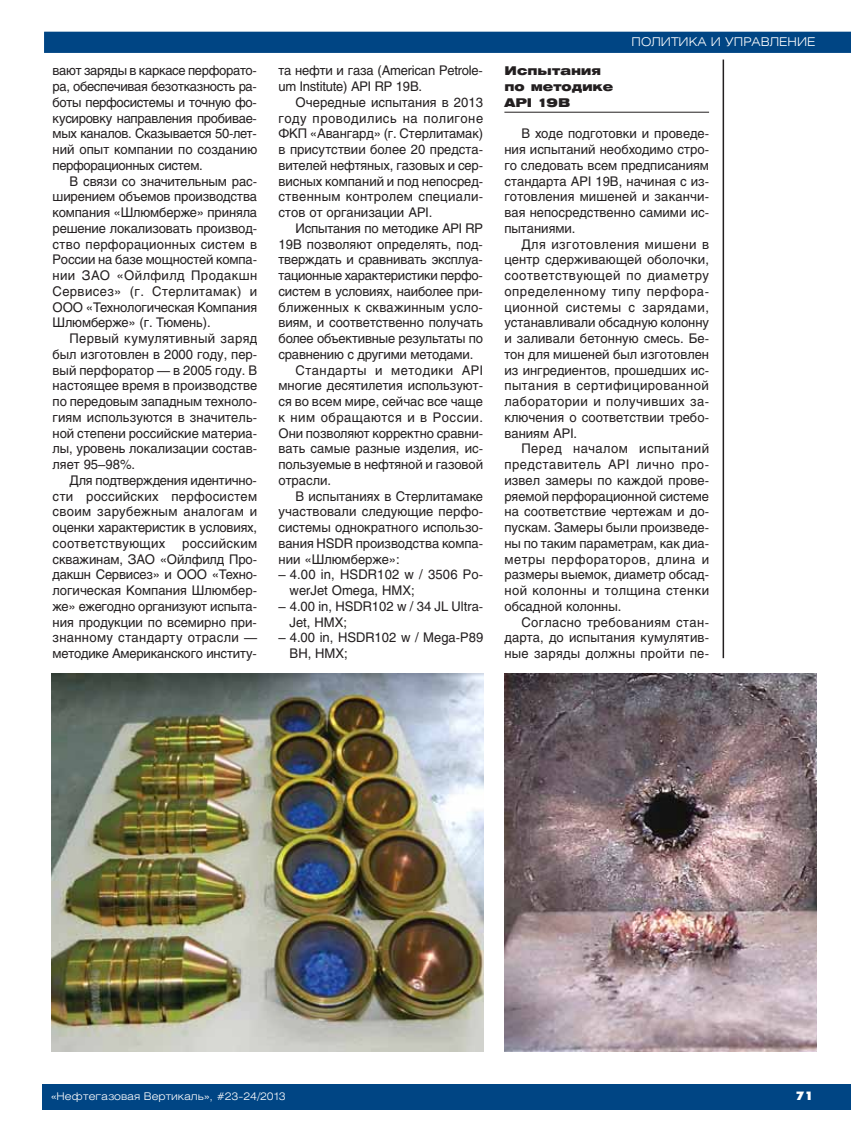
<style>
.page{position:relative;width:851px;height:1127px;background:#fff}
.page>*{position:absolute;margin:0;border:0;box-sizing:border-box;transform-origin:0 0}
.t1{font:13.2px/15.8px "Helios";color:#231f20;text-align:justify}
.t2{font:13.2px "Helios";letter-spacing:-.02em;color:#231f20}
.t3{font:13.2px "Helios";letter-spacing:.035em;color:#231f20}
.t4{font:13.2px "Helios";letter-spacing:.04em;color:#231f20}
.t5{font:900 12px/15.8px "Helios Ext";letter-spacing:.005em;color:#231f20}
.t6{font:300 12px "Helios Ext";color:#fff}
.t7{font:12px "Futura Futuris XC";color:#fff}
.t8{font:300 10.5px "Helios Ext";color:#fff}
</style>
<div class="page">
<div style="left:43px;top:1084px;width:807px;height:26px;background:#004584"></div>
<hr style="left:504px;top:112px;width:205px;height:1px;background:#231f20">
<svg style="left:44px;top:31px;width:806px;height:22px;background:#084b88"></svg>
<hr style="left:722px;top:60px;width:2px;height:598px;background:#231f20">
<img style="left:51px;top:674px;width:432px;height:378px">
<img style="left:505px;top:674px;width:311px;height:378px">
<p class="t1" style="left:53px;top:64px;width:206px">вают заряды в каркасе перфорато&shy;ра, обеспечивая безотказность ра&shy;боты перфосистемы и точную фо&shy;кусировку направления пробивае&shy;мых каналов. Сказывается 50-лет&shy;ний опыт компании по созданию перфорационных систем.</p>
<p class="t1" style="left:53px;top:174px;width:206px;text-indent:17px">В связи со значительным рас&shy;ширением объемов производства компания «Шлюмберже» приняла решение локализовать производ&shy;ство перфорационных систем в России на базе мощностей компа&shy;нии ЗАО «Ойлфилд Продакшн Сервисез» (г. Стерлитамак) и ООО «Технологическая Компания Шлюмберже» (г. Тюмень).</p>
<p class="t1" style="left:53px;top:332px;width:206px;text-indent:17px">Первый кумулятивный заряд был изготовлен в 2000 году, пер&shy;вый перфоратор — в 2005 году. В настоящее время в производстве по передовым западным техноло&shy;гиям используются в значитель&shy;ной степени российские материа&shy;лы, уровень локализации состав&shy;ляет 95–98%.</p>
<p class="t1" style="left:53px;top:474px;width:206px;text-indent:17px">Для подтверждения идентично&shy;сти российских перфосистем своим зарубежным аналогам и оценки характеристик в условиях, соответствующих</p>
<p class="t1" style="left:53px;top:537px;width:206px;text-indent:129px">российским скважинам, ЗАО «Ойлфилд Про&shy;дакшн Сервисез» и ООО «Техно&shy;логическая Компания Шлюмбер&shy;же» ежегодно организуют испыта&shy;ния продукции по всемирно при&shy;знанному стандарту отрасли — методике Американского институ-</p>
<p class="t1" style="left:278px;top:64px;width:206px">та нефти и газа (American Petrole&shy;um Institute) API RP 19B.</p>
<p class="t1" style="left:278px;top:96px;width:206px;text-indent:17px">Очередные испытания в 2013 году проводились на полигоне ФКП «Авангард» (г. Стерлитамак) в присутствии более 20 предста&shy;вителей нефтяных, газовых и сер&shy;висных компаний и под непосред&shy;ственным контролем специали&shy;стов от организации API.</p>
<p class="t1" style="left:295px;top:222px;width:189px">Испытания по методике API RP</p>
<p class="t1" style="left:278px;top:237px;width:206px">19B позволяют определять, под-</p>
<p class="t1" style="left:278px;top:253px;width:206px">тверждать и сравнивать эксплуа-</p>
<p class="t2" style="left:278px;top:270px;width:206px">тационные характеристики перфо-</p>
<p class="t1" style="left:278px;top:285px;width:206px">систем в условиях, наиболее при-</p>
<p class="t1" style="left:278px;top:300px;width:206px">ближенных к скважинным усло-</p>
<p class="t1" style="left:278px;top:316px;width:206px">виям, и соответственно получать</p>
<p class="t1" style="left:278px;top:332px;width:206px">более объективные результаты по</p>
<p class="t1" style="left:278px;top:348px;width:196px">сравнению с другими методами.</p>
<p class="t4" style="left:295px;top:365px;width:189px">Стандарты и методики API</p>
<p class="t1" style="left:278px;top:379px;width:206px">многие десятилетия используют-</p>
<p class="t1" style="left:278px;top:395px;width:206px">ся во всем мире, сейчас все чаще</p>
<p class="t3" style="left:278px;top:412px;width:206px">к ним обращаются и в России.</p>
<p class="t1" style="left:278px;top:426px;width:206px">Они позволяют корректно сравни-</p>
<p class="t1" style="left:278px;top:442px;width:206px">вать самые разные изделия, ис-</p>
<p class="t1" style="left:278px;top:458px;width:206px">пользуемые в нефтяной и газовой</p>
<p class="t1" style="left:278px;top:474px;width:54px">отрасли.</p>
<p class="t1" style="left:295px;top:489px;width:189px">В испытаниях в Стерлитамаке</p>
<p class="t1" style="left:278px;top:505px;width:206px">участвовали следующие перфо-</p>
<p class="t1" style="left:278px;top:521px;width:206px">системы однократного использо-</p>
<p class="t1" style="left:278px;top:537px;width:206px">вания HSDR производства компа-</p>
<p class="t1" style="left:278px;top:552px;width:123px">нии «Шлюмберже»:</p>
<p class="t1" style="left:289px;top:568px;width:195px;text-indent:-11px">– 4.00 in, HSDR102 w / 3506 Po&shy;werJet Omega, HMX;</p>
<p class="t1" style="left:289px;top:600px;width:195px;text-indent:-11px">– 4.00 in, HSDR102 w / 34 JL Ultra-<br>Jet, HMX;</p>
<p class="t1" style="left:289px;top:631px;width:195px;text-indent:-11px">– 4.00 in, HSDR102 w / Mega-P89<br>BH, HMX;</p>
<p class="t6" style="left:631px;top:37px;width:185px">ПОЛИТИКА И УПРАВЛЕНИЕ</p>
<p class="t5" style="left:504px;top:64px;width:110px">Испытания по методике<br>API 19B</p>
<p class="t1" style="left:504px;top:127px;width:206px;text-indent:17px">В ходе подготовки и проведе&shy;ния испытаний необходимо стро&shy;го следовать всем предписаниям стандарта API 19B, начиная с из&shy;готовления мишеней и заканчи&shy;вая непосредственно самими ис&shy;пытаниями.</p>
<p class="t1" style="left:504px;top:237px;width:206px;text-indent:17px">Для изготовления мишени в центр сдерживающей оболочки, соответствующей по диаметру определенному типу перфора&shy;ционной системы с зарядами, устанавливали обсадную колонну и заливали бетонную смесь. Бе&shy;тон для мишеней был изготовлен из ингредиентов, прошедших ис&shy;пытания в сертифицированной лаборатории и получивших за&shy;ключения о соответствии требо&shy;ваниям API.</p>
<p class="t1" style="left:504px;top:442px;width:206px;text-indent:17px">Перед началом испытаний представитель API лично про&shy;извел замеры по каждой прове&shy;ряемой перфорационной системе на соответствие чертежам и до&shy;пускам. Замеры были произведе&shy;ны по таким параметрам, как диа&shy;метры перфораторов, длина и размеры выемок, диаметр обсад&shy;ной колонны и толщина стенки обсадной колонны.</p>
<p class="t1" style="left:504px;top:615px;width:206px;text-indent:17px">Согласно требованиям стан&shy;дарта, до испытания кумулятив&shy;ные заряды должны пройти пе-</p>
<p class="t8" style="left:51px;top:1092px;width:236px">«Нефтегазовая Вертикаль», #23-24/2013</p>
<p class="t7" style="left:796px;top:1091px;width:18px">71</p>
</div>
